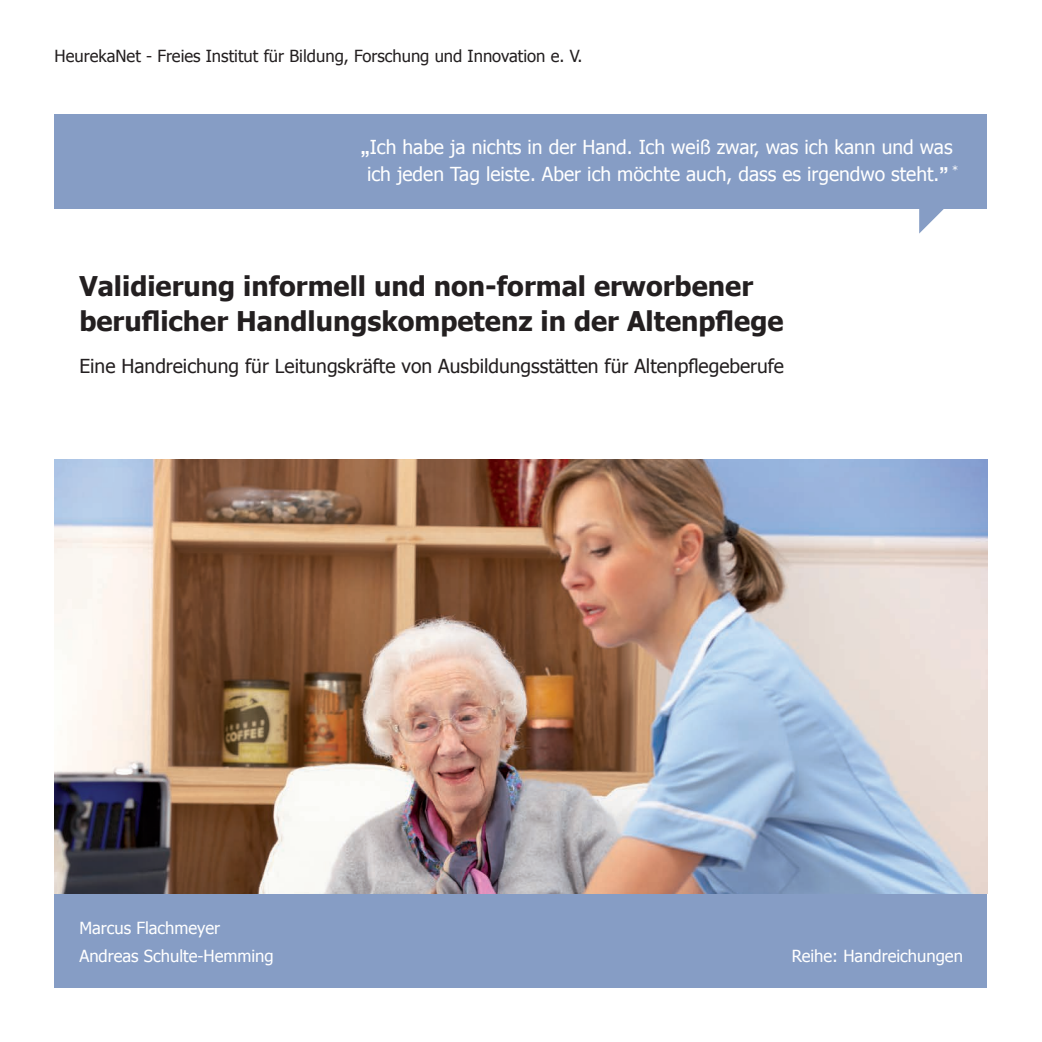
<style>
.page{position:relative;width:1042px;height:1042px;background:#fff}
.page>*{position:absolute;margin:0;border:0;box-sizing:border-box;transform-origin:0 0}
.t1{font:700 27.12px/35px "Tahoma";color:#231f20}
.t2{font:19.25px/26.2px "Tahoma";color:#fff;text-align:center}
.t3{font:19.25px "Tahoma";color:#231f20}
.t4{font:16.62px "Tahoma";color:#231f20}
.t5{font:16.62px/28px "Tahoma";color:#fff}
.s1{font-family:"Helvetica Neue";font-weight:700}
</style>
<div class="page">
<div style="left:55px;top:893px;width:932px;height:94px;background:#869dc5"></div>
<img style="left:55px;top:460px;width:932px;height:433px">
<div style="left:55px;top:114px;width:932px;height:94px;background:#869dc5"></div>
<svg style="left:919px;top:208px;width:39px;height:26px"></svg>
<p class="t4" style="left:55px;top:45px;width:529px">HeurekaNet - Freies Institut für Bildung, Forschung und Innovation e. V.</p>
<p class="t2" style="left:361px;top:133px;width:599px"><span class="s1">„</span>Ich habe ja nichts in der Hand. Ich weiß zwar, was ich kann und was ich jeden Tag leiste. Aber ich möchte auch, dass es irgendwo steht.<span class="s1">”</span> <sup>*</sup></p>
<h1 class="t1" style="left:79px;top:267px;width:705px">Validierung informell und non-formal erworbener beruflicher Handlungskompetenz in der Altenpflege</h1>
<p class="t3" style="left:79px;top:353px;width:706px">Eine Handreichung für Leitungskräfte von Ausbildungsstätten für Altenpflegeberufe</p>
<p class="t5" style="left:79px;top:913px;width:196px">Marcus Flachmeyer<br>Andreas Schulte-Hemming</p>
<p class="t5" style="left:792px;top:941px;width:173px">Reihe: Handreichungen</p>
</div>
